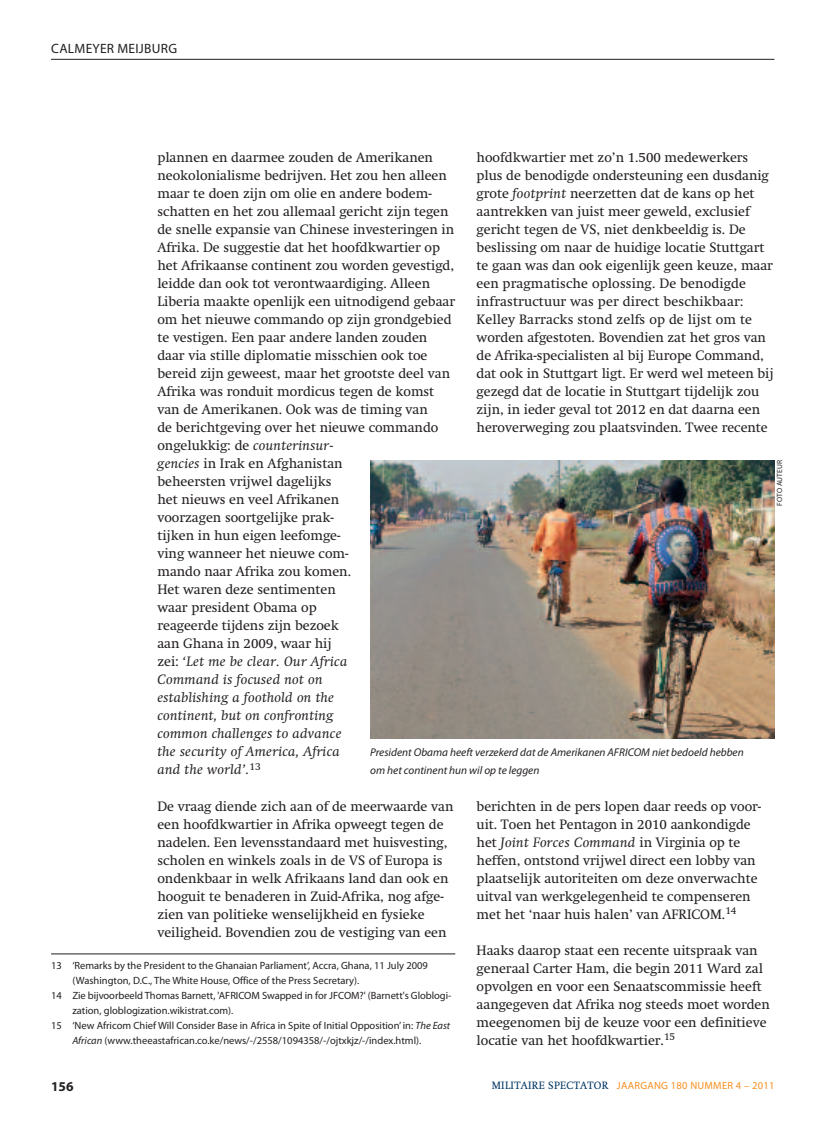
<style>
.page{position:relative;width:817px;height:1136px;background:#fff}
.page>*{position:absolute;margin:0;border:0;box-sizing:border-box;transform-origin:0 0}
.t1{font:13.5px/18px "Swift";color:#231f20}
.t2{font:13.5px "Myriad Pro";letter-spacing:.02em;color:#231f20}
.t3{font:700 13.5px "Myriad Pro";color:#231f20}
.t4{font:italic 11.25px/18px "Myriad Pro";color:#231f20}
.t5{font:10.5px "Myriad Pro";color:#231f20}
.t6{font:10.5px "Myriad Pro";letter-spacing:.025em;color:#f68f1e}
.t7{font:7.5px "Myriad Pro";letter-spacing:.02em;color:#231f20}
.s1{font-style:italic}
.s2{font-family:"Swift";color:#003562}
</style>
<div class="page">
<hr style="left:51px;top:59px;width:723px;height:1px;background:#231f20">
<hr style="left:51px;top:953px;width:404px;height:1px;background:#231f20">
<img style="left:370px;top:460px;width:404px;height:278px">
<p class="t2" style="left:51px;top:43px;width:127px">CALMEYER MEIJBURG</p>
<p class="t1" style="left:476px;top:150px;width:298px">hoofdkwartier met zo’n 1.500 medewerkers plus de benodigde ondersteuning een dusdanig grote <span class="s1">footprint</span> neerzetten dat de kans op het aantrekken van juist meer geweld, exclusief gericht tegen de VS, niet denkbeeldig is. De beslissing om naar de huidige locatie Stuttgart te gaan was dan ook eigenlijk geen keuze, maar een pragmatische oplossing. De benodigde infrastructuur was per direct beschikbaar:<br>Kelley Barracks stond zelfs op de lijst om te worden afgestoten. Bovendien zat het gros van de Afrika-specialisten al bij Europe Command, dat ook in Stuttgart ligt. Er werd wel meteen bij gezegd dat de locatie in Stuttgart tijdelijk zou zijn, in ieder geval tot 2012 en dat daarna een heroverweging zou plaatsvinden. Twee recente</p>
<p class="t1" style="left:157px;top:150px;width:299px">plannen en daarmee zouden de Amerikanen neokolonialisme bedrijven. Het zou hen alleen maar te doen zijn om olie en andere bodem&shy;schatten en het zou allemaal gericht zijn tegen de snelle expansie van Chinese investeringen in Afrika. De suggestie dat het hoofdkwartier op het Afrikaanse continent zou worden gevestigd, leidde dan ook tot verontwaardiging. Alleen Liberia maakte openlijk een uitnodigend gebaar om het nieuwe commando op zijn grondgebied te vestigen. Een paar andere landen zouden daar via stille diplomatie misschien ook toe bereid zijn geweest, maar het grootste deel van Afrika was ronduit mordicus tegen de komst van de Amerikanen. Ook was de timing van<br>de berichtgeving over het nieuwe commando ongelukkig: de <span class="s1">counterinsur-<br>gencies</span> in Irak en Afghanistan<br>beheersten vrijwel dagelijks<br>het nieuws en veel Afrikanen<br>voorzagen soortgelijke prak-<br>tijken in hun eigen leefomge-<br>ving wanneer het nieuwe com-<br>mando naar Afrika zou komen.<br>Het waren deze sentimenten<br>waar president Obama op<br>reageerde tijdens zijn bezoek<br>aan Ghana in 2009, waar hij<br>zei: <span class="s1">‘Let me be clear. Our Africa<br>Command is focused not on<br>establishing a foothold on the<br>continent, but on confronting<br>common challenges to advance<br>the security of America, Africa<br>and the world’.</span><sup>13</sup></p>
<p class="t1" style="left:157px;top:798px;width:297px">De vraag diende zich aan of de meerwaarde van een hoofdkwartier in Afrika opweegt tegen de nadelen. Een levensstandaard met huisvesting, scholen en winkels zoals in de VS of Europa is ondenkbaar in welk Afrikaans land dan ook en hooguit te benaderen in Zuid-Afrika, nog afge&shy;zien van politieke wenselijkheid en fysieke veiligheid. Bovendien zou de vestiging van een</p>
<p class="t7" style="left:776px;top:506px;width:47px;rotate:-90deg">FOTO AUTEUR</p>
<p class="t4" style="left:370px;top:744px;width:375px">President Obama heeft verzekerd dat de Amerikanen AFRICOM niet bedoeld hebben om het continent hun wil op te leggen</p>
<p class="t1" style="left:476px;top:798px;width:286px">berichten in de pers lopen daar reeds op voor&shy;uit. Toen het Pentagon in 2010 aankondigde het <span class="s1">Joint Forces Command</span> in Virginia op te heffen, ontstond vrijwel direct een lobby van plaatselijk autoriteiten om deze onverwachte uitval van werkgelegenheid te compenseren met het ‘naar huis halen’ van AFRICOM.<sup>14</sup></p>
<p class="t1" style="left:476px;top:942px;width:295px">Haaks daarop staat een recente uitspraak van generaal Carter Ham, die begin 2011 Ward zal opvolgen en voor een Senaatscommissie heeft aangegeven dat Afrika nog steeds moet worden meegenomen bij de keuze voor een definitieve locatie van het hoofdkwartier.<sup>15</sup></p>
<p class="t5" style="left:51px;top:961px;width:378px">13 ‘Remarks by the President to the Ghanaian Parliament’, Accra, Ghana, 11 July 2009</p>
<p class="t5" style="left:72px;top:976px;width:288px">(Washington, D.C., The White House, Office of the Press Secretary).</p>
<p class="t5" style="left:51px;top:991px;width:401px">14 Zie bijvoorbeeld Thomas Barnett, 'AFRICOM Swapped in for JFCOM?' (Barnett's Globlogi-</p>
<p class="t5" style="left:72px;top:1006px;width:162px">zation, globlogization.wikistrat.com).</p>
<p class="t5" style="left:51px;top:1021px;width:400px">15 ‘New Africom Chief Will Consider Base in Africa in Spite of Initial Opposition’ in: <span class="s1">The East</span></p>
<p class="t5" style="left:72px;top:1036px;width:350px"><span class="s1">African</span> (www.theeastafrican.co.ke/news/-/2558/1094358/-/ojtxkjz/-/index.html).</p>
<p class="t3" style="left:51px;top:1081px;width:24px">156</p>
<p class="t6" style="left:491px;top:1080px;width:284px"><span class="s2">MILITAIRE SPECTATOR</span> JAARGANG 180 NUMMER 4 – 2011</p>
</div>
